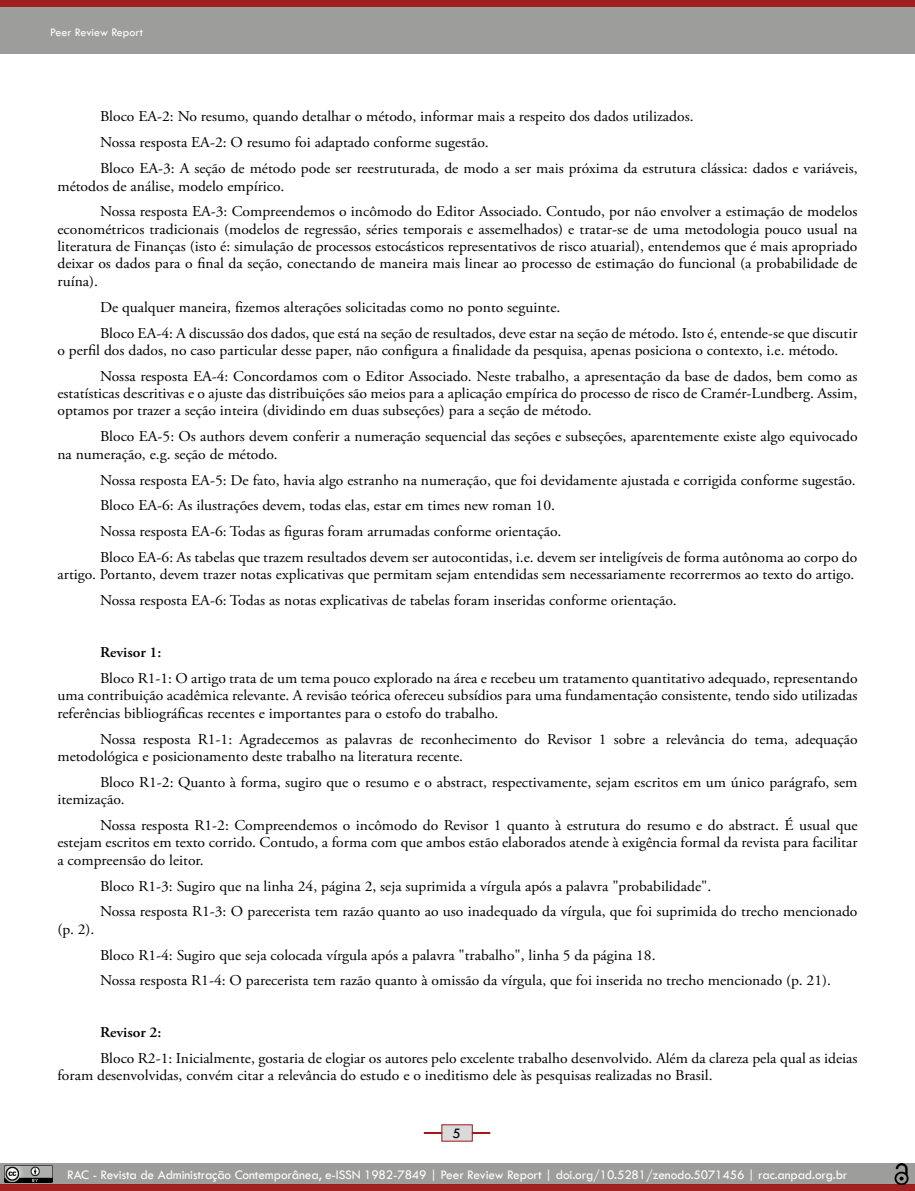
<style>
.page{position:relative;width:915px;height:1191px;background:#fff}
.page>*{position:absolute;margin:0;border:0;box-sizing:border-box;transform-origin:0 0}
.t1{font:15px/17.4px "Adobe Garamond Pro";color:#000;scale:1.04 1}
.t2{font:600 15px "Adobe Garamond Pro";color:#000;scale:1.04 1}
.t3{font:15px "Tw Cen";color:#000}
.t4{font:13.5px "Tw Cen";letter-spacing:-.01em;color:#fff}
.t5{font:12px "Tw Cen";color:#fff}
</style>
<div class="page">
<div style="left:0;top:0;width:914px;height:54px;background:#9d9d9c"></div>
<div style="left:0;top:0;width:914px;height:7px;background:#9d1a18"></div>
<svg style="left:423px;top:1124px;width:68px;height:18px"></svg>
<div style="left:0;top:1163px;width:914px;height:21px;background:#9d9d9c"></div>
<div style="left:0;top:1184px;width:914px;height:7px;background:#a0211f"></div>
<img style="left:5px;top:1165px;width:47px;height:17px">
<img style="left:894px;top:1163px;width:14px;height:21px">
<p class="t5" style="left:50px;top:25px;width:94px">Peer Review Report</p>
<p class="t1" style="left:100px;top:104px;width:729px;line-height:25.8px">Bloco EA-2: No resumo, quando detalhar o método, informar mais a respeito dos dados utilizados.<br>Nossa resposta EA-2: O resumo foi adaptado conforme sugestão.<br>Bloco EA-3: A seção de método pode ser reestruturada, de modo a ser mais próxima da estrutura clássica: dados e variáveis,</p>
<p class="t1" style="left:100px;top:173px;width:729px;line-height:25.8px;text-indent:-43px">métodos de análise, modelo empírico.<br>Nossa resposta EA-3: Compreendemos o incômodo do Editor Associado. Contudo, por não envolver a estimação de modelos</p>
<p class="t1" style="left:57px;top:221px;width:770px;text-align:justify">econométricos tradicionais (modelos de regressão, séries temporais e assemelhados) e tratar-se de uma metodologia pouco usual na literatura de Finanças (isto é: simulação de processos estocásticos representativos de risco atuarial), entendemos que é mais apropriado deixar os dados para o final da seção, conectando de maneira mais linear ao processo de estimação do funcional (a probabilidade de ruína).</p>
<p class="t1" style="left:100px;top:294px;width:729px;line-height:25.8px">De qualquer maneira, fizemos alterações solicitadas como no ponto seguinte.<br>Bloco EA-4: A discussão dos dados, que está na seção de resultados, deve estar na seção de método. Isto é, entende-se que discutir</p>
<p class="t1" style="left:100px;top:338px;width:729px;line-height:25.8px;text-indent:-43px">o perfil dos dados, no caso particular desse paper, não configura a finalidade da pesquisa, apenas posiciona o contexto, i.e. método.<br>Nossa resposta EA-4: Concordamos com o Editor Associado. Neste trabalho, a apresentação da base de dados, bem como as</p>
<p class="t1" style="left:57px;top:385px;width:770px">estatísticas descritivas e o ajuste das distribuições são meios para a aplicação empírica do processo de risco de Cramér-Lundberg. Assim, optamos por trazer a seção inteira (dividindo em duas subseções) para a seção de método.</p>
<p class="t1" style="left:57px;top:428px;width:770px;text-indent:43px">Bloco EA-5: Os authors devem conferir a numeração sequencial das seções e subseções, aparentemente existe algo equivocado na numeração, e.g. seção de método.</p>
<p class="t1" style="left:100px;top:467px;width:729px;line-height:25.8px">Nossa resposta EA-5: De fato, havia algo estranho na numeração, que foi devidamente ajustada e corrigida conforme sugestão.<br>Bloco EA-6: As ilustrações devem, todas elas, estar em times new roman 10.<br>Nossa resposta EA-6: Todas as figuras foram arrumadas conforme orientação.<br>Bloco EA-6: As tabelas que trazem resultados devem ser autocontidas, i.e. devem ser inteligíveis de forma autônoma ao corpo do</p>
<p class="t1" style="left:100px;top:562px;width:726px;line-height:25.8px;text-indent:-43px">artigo. Portanto, devem trazer notas explicativas que permitam sejam entendidas sem necessariamente recorrermos ao texto do artigo.<br>Nossa resposta EA-6: Todas as notas explicativas de tabelas foram inseridas conforme orientação.</p>
<p class="t2" style="left:100px;top:643px;width:61px">Revisor 1:</p>
<p class="t1" style="left:57px;top:670px;width:770px;text-align:justify;text-indent:43px">Bloco R1-1: O artigo trata de um tema pouco explorado na área e recebeu um tratamento quantitativo adequado, representando uma contribuição acadêmica relevante. A revisão teórica ofereceu subsídios para uma fundamentação consistente, tendo sido utilizadas referências bibliográficas recentes e importantes para o estofo do trabalho.</p>
<p class="t1" style="left:57px;top:730px;width:770px;text-indent:43px">Nossa resposta R1-1: Agradecemos as palavras de reconhecimento do Revisor 1 sobre a relevância do tema, adequação metodológica e posicionamento deste trabalho na literatura recente.</p>
<p class="t1" style="left:57px;top:773px;width:770px;text-indent:43px">Bloco R1-2: Quanto à forma, sugiro que o resumo e o abstract, respectivamente, sejam escritos em um único parágrafo, sem itemização.</p>
<p class="t1" style="left:57px;top:817px;width:770px;text-align:justify;text-indent:43px">Nossa resposta R1-2: Compreendemos o incômodo do Revisor 1 quanto à estrutura do resumo e do abstract. É usual que estejam escritos em texto corrido. Contudo, a forma com que ambos estão elaborados atende à exigência formal da revista para facilitar a compreensão do leitor.</p>
<p class="t1" style="left:100px;top:873px;width:729px;line-height:25.8px">Bloco R1-3: Sugiro que na linha 24, página 2, seja suprimida a vírgula após a palavra "probabilidade".<br>Nossa resposta R1-3: O parecerista tem razão quanto ao uso inadequado da vírgula, que foi suprimida do trecho mencionado</p>
<p class="t1" style="left:57px;top:920px;width:37px">(p. 2).</p>
<p class="t1" style="left:100px;top:942px;width:704px;line-height:25.8px">Bloco R1-4: Sugiro que seja colocada vírgula após a palavra "trabalho", linha 5 da página 18.<br>Nossa resposta R1-4: O parecerista tem razão quanto à omissão da vírgula, que foi inserida no trecho mencionado (p. 21).</p>
<p class="t2" style="left:100px;top:1023px;width:61px">Revisor 2:</p>
<p class="t1" style="left:57px;top:1050px;width:770px;text-indent:43px">Bloco R2-1: Inicialmente, gostaria de elogiar os autores pelo excelente trabalho desenvolvido. Além da clareza pela qual as ideias foram desenvolvidas, convém citar a relevância do estudo e o ineditismo dele às pesquisas realizadas no Brasil.</p>
<p class="t3" style="left:453px;top:1124px;width:10px">5</p>
<p class="t4" style="left:67px;top:1166px;width:781px">RAC - Revista de Administração Contemporânea, e-ISSN 1982-7849 | Peer Review Report | doi.org/10.5281/zenodo.5071456 | rac.anpad.org.br</p>
</div>
